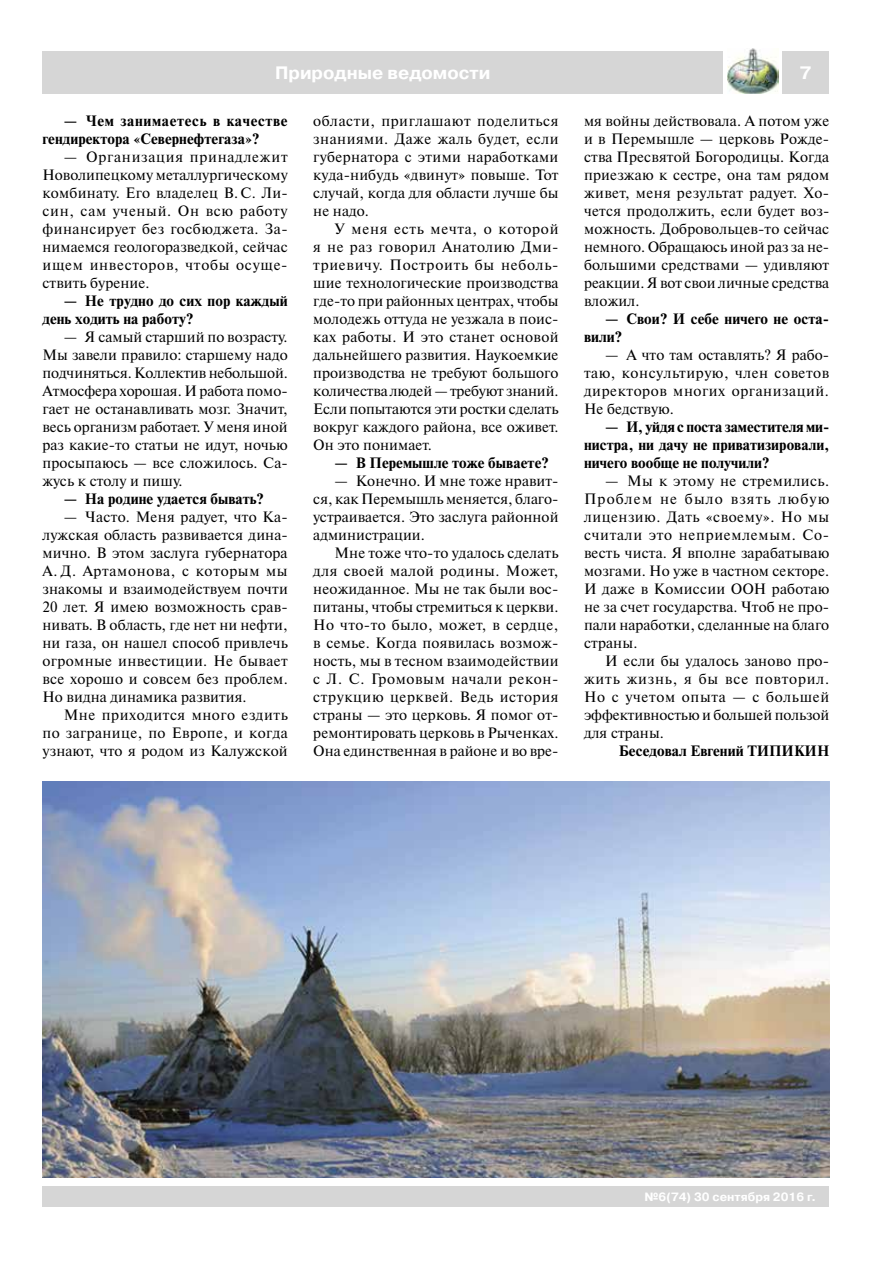
<style>
.page{position:relative;width:893px;height:1263px;background:#fff}
.page>*{position:absolute;margin:0;border:0;box-sizing:border-box;transform-origin:0 0}
.t1{font:700 18px "Pragmatica C";color:#fff}
.t2{font:15px/18px "Newton C";letter-spacing:.005em;color:#000;text-align:justify}
.t3{font:700 15px/18px "Newton C";letter-spacing:.005em;color:#000}
.t4{font:700 12px "Pragmatica C";color:#fff}
</style>
<div class="page">
<div style="left:782px;top:51px;width:47px;height:43px;background:#d6d6d6"></div>
<div style="left:43px;top:51px;width:680px;height:43px;background:#d6d6d6"></div>
<img style="left:727px;top:48px;width:51px;height:45px">
<div style="left:43px;top:1186px;width:786px;height:21px;background:#d6d6d6"></div>
<img style="left:43px;top:781px;width:786px;height:397px">
<p class="t1" style="left:275px;top:63px;width:217px">Природные ведомости</p>
<p class="t1" style="left:800px;top:63px;width:13px">7</p>
<p class="t3" style="left:43px;top:112px;width:247px;text-indent:21px">— Чем занимаетесь в качестве гендиректора «Севернефтегаза»?</p>
<p class="t2" style="left:43px;top:148px;width:247px;text-indent:21px">— Организация принадлежит Новолипецкому металлургическому комбинату. Его владелец В. С. Ли&shy;син, сам ученый. Он всю работу финансирует без госбюджета. За&shy;нимаемся геологоразведкой, сейчас ищем инвесторов, чтобы осуще&shy;ствить бурение.</p>
<p class="t3" style="left:43px;top:292px;width:247px;text-indent:21px">— Не трудно до сих пор каждый день ходить на работу?</p>
<p class="t2" style="left:43px;top:328px;width:247px;text-indent:21px">— Я самый старший по возрасту.<br>Мы завели правило: старшему надо подчиняться. Коллектив небольшой.<br>Атмосфера хорошая. И работа помо&shy;гает не останавливать мозг. Значит, весь организм работает. У меня иной раз какие‑то статьи не идут, ночью просыпаюсь — все сложилось. Са&shy;жусь к столу и пишу.</p>
<p class="t3" style="left:64px;top:490px;width:202px">— На родине удается бывать?</p>
<p class="t2" style="left:43px;top:508px;width:247px;text-indent:21px">— Часто. Меня радует, что Ка&shy;лужская область развивается дина&shy;мично. В этом заслуга губернатора А. Д. Артамонова, с которым мы знакомы и взаимодействуем почти 20 лет. Я имею возможность срав&shy;нивать. В область, где нет ни нефти, ни газа, он нашел способ привлечь огромные инвестиции. Не бывает все хорошо и совсем без проблем.<br>Но видна динамика развития.</p>
<p class="t2" style="left:43px;top:706px;width:247px;text-indent:21px">Мне приходится много ездить по загранице, по Европе, и когда узнают, что я родом из Калужской</p>
<p class="t2" style="left:313px;top:112px;width:247px">области, приглашают поделиться знаниями. Даже жаль будет, если губернатора с этими наработками куда‑нибудь «двинут» повыше. Тот случай, когда для области лучше бы не надо.</p>
<p class="t2" style="left:313px;top:220px;width:247px;text-indent:21px">У меня есть мечта, о которой я не раз говорил Анатолию Дми&shy;триевичу. Построить бы неболь&shy;шие технологические производства где‑то при районных центрах, чтобы молодежь оттуда не уезжала в поис&shy;ках работы. И это станет основой дальнейшего развития. Наукоемкие производства не требуют большого количества людей — требуют знаний.<br>Если попытаются эти ростки сделать вокруг каждого района, все оживет.<br>Он это понимает.</p>
<p class="t3" style="left:335px;top:454px;width:216px">— В Перемышле тоже бываете?</p>
<p class="t2" style="left:313px;top:472px;width:247px;text-indent:21px">— Конечно. И мне тоже нравит&shy;ся, как Перемышль меняется, благо&shy;устраивается. Это заслуга районной администрации.</p>
<p class="t2" style="left:313px;top:544px;width:247px;text-indent:21px">Мне тоже что‑то удалось сделать для своей малой родины. Может, неожиданное. Мы не так были вос&shy;питаны, чтобы стремиться к церкви.<br>Но что‑то было, может, в сердце, в семье. Когда появилась возмож&shy;ность, мы в тесном взаимодействии с Л. С. Громовым начали рекон&shy;струкцию церквей. Ведь история страны — это церковь. Я помог от&shy;ремонтировать церковь в Рыченках.<br>Она единственная в районе и во вре-</p>
<p class="t2" style="left:584px;top:112px;width:247px">мя войны действовала. А потом уже и в Перемышле — церковь Рожде&shy;ства Пресвятой Богородицы. Когда приезжаю к сестре, она там рядом живет, меня результат радует. Хо&shy;чется продолжить, если будет воз&shy;можность. Добровольцев‑то сейчас немного. Обращаюсь иной раз за не&shy;большими средствами — удивляют реакции. Я вот свои личные средства вложил.</p>
<p class="t3" style="left:584px;top:310px;width:247px;text-indent:21px">— Свои? И себе ничего не оста&shy;вили?</p>
<p class="t2" style="left:584px;top:346px;width:247px;text-indent:21px">— А что там оставлять? Я рабо&shy;таю, консультирую, член советов директоров многих организаций.<br>Не бедствую.</p>
<p class="t3" style="left:584px;top:418px;width:247px;text-align:justify;text-indent:21px">— И, уйдя с поста заместителя ми&shy;нистра, ни дачу не приватизировали, ничего вообще не получили?</p>
<p class="t2" style="left:584px;top:472px;width:247px;text-indent:21px">— Мы к этому не стремились.<br>Проблем не было взять любую лицензию. Дать «своему». Но мы считали это неприемлемым. Со&shy;весть чиста. Я вполне зарабатываю мозгами. Но уже в частном секторе.<br>И даже в Комиссии ООН работаю не за счет государства. Чтоб не про&shy;пали наработки, сделанные на благо страны.</p>
<p class="t2" style="left:584px;top:652px;width:247px;text-indent:21px">И если бы удалось заново про&shy;жить жизнь, я бы все повторил.<br>Но с учетом опыта — с большей эффективностью и большей пользой для страны.</p>
<p class="t3" style="left:619px;top:742px;width:151px">Беседовал Евгений Типикин</p>
<p class="t4" style="left:644px;top:1190px;width:173px">№6(74) 30 сентября 2016 г.</p>
</div>
